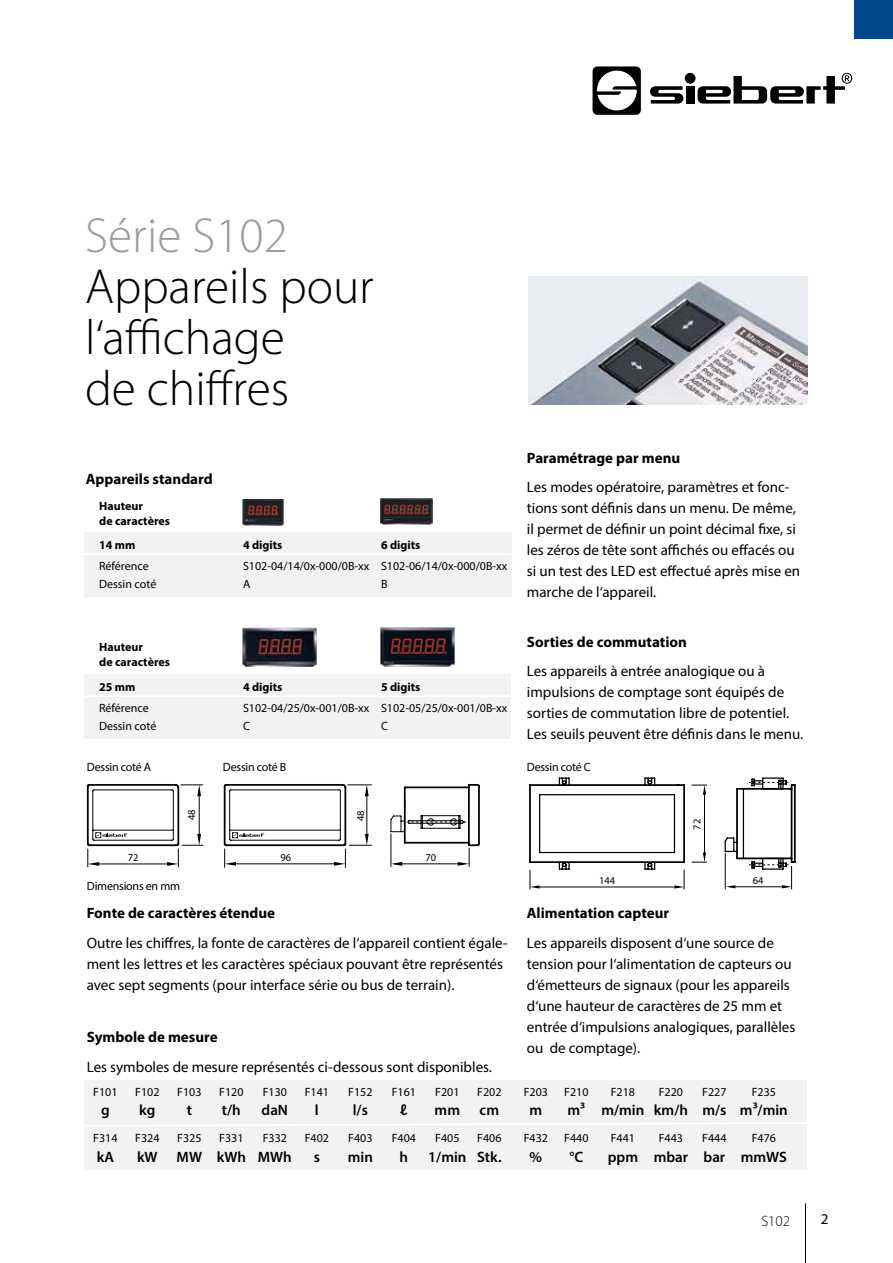
<style>
.page{position:relative;width:893px;height:1263px;background:#fff}
.page>*{position:absolute;margin:0;border:0;box-sizing:border-box;transform-origin:0 0}
.t1{font:300 49.5px/51px "Myriad Pro";color:#000}
.t2{font:300 49.5px "Myriad Pro";color:#9d9d9c}
.t3{font:15px/21px "Myriad Pro";color:#000}
.t4{font:700 15px "Myriad Pro";color:#000}
.t5{font:600 15px "Myriad Pro";color:#000}
.t6{font:300 15px "Myriad Pro";color:#000}
.t7{font:12px "Myriad Pro";color:#000}
.t8{font:700 12px/15px "Myriad Pro";color:#000}
.t9{font:12px "Myriad Pro";letter-spacing:-.02em;color:#000}
.t10{font:10.5px "Myriad Pro";color:#000}
</style>
<div class="page">
<hr style="left:805px;top:1203px;width:1px;height:60px;background:#000">
<svg style="left:593px;top:66px;width:48px;height:49px"></svg>
<svg style="left:650px;top:86px;width:33px;height:18px"></svg>
<div style="left:686px;top:86px;width:8px;height:18px;background:#000"></div>
<div style="left:685px;top:73px;width:10px;height:11px;background:#000;border-radius:50%"></div>
<svg style="left:698px;top:73px;width:154px;height:31px"></svg>
<div style="left:855px;top:0;width:38px;height:38px;background:#00498d"></div>
<img style="left:528px;top:276px;width:279px;height:129px">
<div style="left:84px;top:532px;width:427px;height:65px;background:#f2f2f2"></div>
<img style="left:242px;top:499px;width:42px;height:27px">
<img style="left:380px;top:498px;width:53px;height:27px">
<hr style="left:81px;top:553px;width:430px;height:2px;background:#fff">
<div style="left:84px;top:674px;width:427px;height:65px;background:#f2f2f2"></div>
<img style="left:242px;top:627px;width:75px;height:40px">
<img style="left:380px;top:627px;width:75px;height:40px">
<hr style="left:80px;top:695px;width:431px;height:2px;background:#fff">
<div style="left:84px;top:1080px;width:723px;height:89px;background:#f2f2f2"></div>
<svg style="left:85px;top:1123px;width:704px;height:3px"></svg>
<svg style="left:86px;top:784px;width:394px;height:83px"></svg>
<hr style="left:395px;top:863px;width:63px;height:1px;background:#000">
<hr style="left:794px;top:785px;width:2px;height:77px;background:#000">
<hr style="left:529px;top:785px;width:2px;height:77px;background:#000">
<svg style="left:530px;top:777px;width:265px;height:112px"></svg>
<h1 class="t2" style="left:85px;top:206px;width:204px">Série S102</h1>
<h1 class="t1" style="left:85px;top:260px;width:290px">Appareils pour l‘affichage<br>de chiffres</h1>
<p class="t4" style="left:86px;top:469px;width:128px">Appareils standard</p>
<p class="t8" style="left:99px;top:498px;width:72px">Hauteur<br>de caractères</p>
<p class="t8" style="left:99px;top:537px;width:38px">14 mm</p>
<p class="t8" style="left:243px;top:537px;width:41px">4 digits</p>
<p class="t8" style="left:381px;top:537px;width:41px">6 digits</p>
<p class="t7" style="left:99px;top:559px;width:51px">Référence</p>
<p class="t7" style="left:243px;top:559px;width:266px">S102-04/14/0x-000/0B-xx S102-06/14/0x-000/0B-xx</p>
<p class="t7" style="left:99px;top:577px;width:59px">Dessin coté</p>
<p class="t7" style="left:243px;top:577px;width:9px">A</p>
<p class="t7" style="left:381px;top:577px;width:8px">B</p>
<p class="t8" style="left:99px;top:639px;width:72px">Hauteur<br>de caractères</p>
<p class="t8" style="left:99px;top:679px;width:38px">25 mm</p>
<p class="t8" style="left:243px;top:679px;width:41px">4 digits</p>
<p class="t8" style="left:381px;top:679px;width:41px">5 digits</p>
<p class="t7" style="left:99px;top:700px;width:51px">Référence</p>
<p class="t7" style="left:243px;top:700px;width:266px">S102-04/25/0x-001/0B-xx S102-05/25/0x-001/0B-xx</p>
<p class="t7" style="left:99px;top:718px;width:59px">Dessin coté</p>
<p class="t7" style="left:243px;top:718px;width:8px">C</p>
<p class="t7" style="left:381px;top:718px;width:8px">C</p>
<p class="t4" style="left:527px;top:448px;width:155px">Paramétrage par menu</p>
<p class="t3" style="left:527px;top:476px;width:275px">Les modes opératoire, paramètres et fonc&shy;tions sont définis dans un menu. De même, il permet de définir un point décimal fixe, si les zéros de tête sont affichés ou effacés ou si un test des LED est effectué après mise en marche de l‘appareil.</p>
<p class="t4" style="left:527px;top:632px;width:162px">Sorties de commutation</p>
<p class="t3" style="left:527px;top:660px;width:278px">Les appareils à entrée analogique ou à impulsions de comptage sont équipés de sorties de commutation libre de potentiel.<br>Les seuils peuvent être définis dans le menu.</p>
<p class="t9" style="left:87px;top:760px;width:66px">Dessin coté A</p>
<p class="t9" style="left:223px;top:760px;width:65px">Dessin coté B</p>
<p class="t9" style="left:527px;top:760px;width:65px">Dessin coté C</p>
<p class="t10" style="left:185px;top:820px;width:12px;rotate:-90deg">48</p>
<p class="t10" style="left:354px;top:821px;width:12px;rotate:-90deg">48</p>
<p class="t10" style="left:128px;top:851px;width:12px">72</p>
<p class="t10" style="left:281px;top:851px;width:12px">96</p>
<p class="t9" style="left:87px;top:878px;width:95px">Dimensions en mm</p>
<p class="t10" style="left:425px;top:851px;width:12px">70</p>
<p class="t10" style="left:690px;top:829px;width:12px;rotate:-90deg">72</p>
<p class="t10" style="left:599px;top:874px;width:18px">144</p>
<p class="t10" style="left:753px;top:874px;width:12px">64</p>
<p class="t4" style="left:87px;top:904px;width:190px">Fonte de caractères étendue</p>
<p class="t3" style="left:87px;top:932px;width:422px">Outre les chiffres, la fonte de caractères de l‘appareil contient égale&shy;ment les lettres et les caractères spéciaux pouvant être représentés avec sept segments (pour interface série ou bus de terrain).</p>
<p class="t4" style="left:87px;top:1027px;width:132px">Symbole de mesure</p>
<p class="t3" style="left:87px;top:1056px;width:407px">Les symboles de mesure représentés ci-dessous sont disponibles.</p>
<p class="t4" style="left:527px;top:904px;width:144px">Alimentation capteur</p>
<p class="t3" style="left:527px;top:932px;width:270px">Les appareils disposent d‘une source de tension pour l‘alimentation de capteurs ou d‘émetteurs de signaux (pour les appareils d‘une hauteur de caractères de 25 mm et entrée d‘impulsions analogiques, parallèles ou de comptage).</p>
<p class="t7" style="left:93px;top:1084px;width:26px">F101</p>
<p class="t7" style="left:135px;top:1084px;width:26px">F102</p>
<p class="t7" style="left:177px;top:1084px;width:26px">F103</p>
<p class="t7" style="left:219px;top:1084px;width:26px">F120</p>
<p class="t7" style="left:263px;top:1084px;width:26px">F130</p>
<p class="t7" style="left:305px;top:1084px;width:26px">F141</p>
<p class="t7" style="left:348px;top:1084px;width:26px">F152</p>
<p class="t7" style="left:392px;top:1084px;width:26px">F161</p>
<p class="t7" style="left:435px;top:1084px;width:26px">F201</p>
<p class="t7" style="left:477px;top:1084px;width:26px">F202</p>
<p class="t7" style="left:524px;top:1084px;width:26px">F203</p>
<p class="t7" style="left:564px;top:1084px;width:26px">F210</p>
<p class="t7" style="left:611px;top:1084px;width:26px">F218</p>
<p class="t7" style="left:659px;top:1084px;width:26px">F220</p>
<p class="t7" style="left:702px;top:1084px;width:26px">F227</p>
<p class="t7" style="left:752px;top:1084px;width:26px">F235</p>
<p class="t5" style="left:101px;top:1101px;width:10px">g</p>
<p class="t5" style="left:139px;top:1101px;width:18px">kg</p>
<p class="t5" style="left:187px;top:1101px;width:7px">t</p>
<p class="t5" style="left:222px;top:1101px;width:20px">t/h</p>
<p class="t5" style="left:262px;top:1101px;width:28px">daN</p>
<p class="t5" style="left:315px;top:1101px;width:5px">l</p>
<p class="t5" style="left:353px;top:1101px;width:17px">l/s</p>
<p class="t5" style="left:400px;top:1101px;width:9px">ℓ</p>
<p class="t5" style="left:435px;top:1101px;width:27px">mm</p>
<p class="t5" style="left:480px;top:1101px;width:21px">cm</p>
<p class="t5" style="left:529px;top:1101px;width:14px">m</p>
<p class="t5" style="left:568px;top:1101px;width:222px">m3 m/min km/h m/s m3/min</p>
<p class="t7" style="left:93px;top:1131px;width:26px">F314</p>
<p class="t7" style="left:135px;top:1131px;width:26px">F324</p>
<p class="t7" style="left:177px;top:1131px;width:26px">F325</p>
<p class="t7" style="left:219px;top:1131px;width:26px">F331</p>
<p class="t7" style="left:263px;top:1131px;width:26px">F332</p>
<p class="t7" style="left:305px;top:1131px;width:26px">F402</p>
<p class="t7" style="left:348px;top:1131px;width:26px">F403</p>
<p class="t7" style="left:392px;top:1131px;width:26px">F404</p>
<p class="t7" style="left:435px;top:1131px;width:26px">F405</p>
<p class="t7" style="left:477px;top:1131px;width:26px">F406</p>
<p class="t7" style="left:524px;top:1131px;width:26px">F432</p>
<p class="t7" style="left:564px;top:1131px;width:26px">F440</p>
<p class="t7" style="left:611px;top:1131px;width:26px">F441</p>
<p class="t7" style="left:659px;top:1131px;width:26px">F443</p>
<p class="t7" style="left:702px;top:1131px;width:26px">F444</p>
<p class="t7" style="left:752px;top:1131px;width:26px">F476</p>
<p class="t5" style="left:97px;top:1147px;width:19px">kA</p>
<p class="t5" style="left:137px;top:1147px;width:22px">kW</p>
<p class="t5" style="left:177px;top:1147px;width:117px">MW kWh MWh</p>
<p class="t5" style="left:314px;top:1147px;width:8px">s</p>
<p class="t5" style="left:348px;top:1147px;width:27px">min</p>
<p class="t5" style="left:400px;top:1147px;width:10px">h</p>
<p class="t5" style="left:428px;top:1147px;width:75px">1/min Stk.</p>
<p class="t5" style="left:530px;top:1147px;width:14px">%</p>
<p class="t5" style="left:569px;top:1147px;width:15px">°C</p>
<p class="t5" style="left:608px;top:1147px;width:181px">ppm mbar bar mmWS</p>
<p class="t6" style="left:761px;top:1212px;width:30px">S102</p>
<p class="t3" style="left:821px;top:1208px;width:9px">2</p>
</div>
